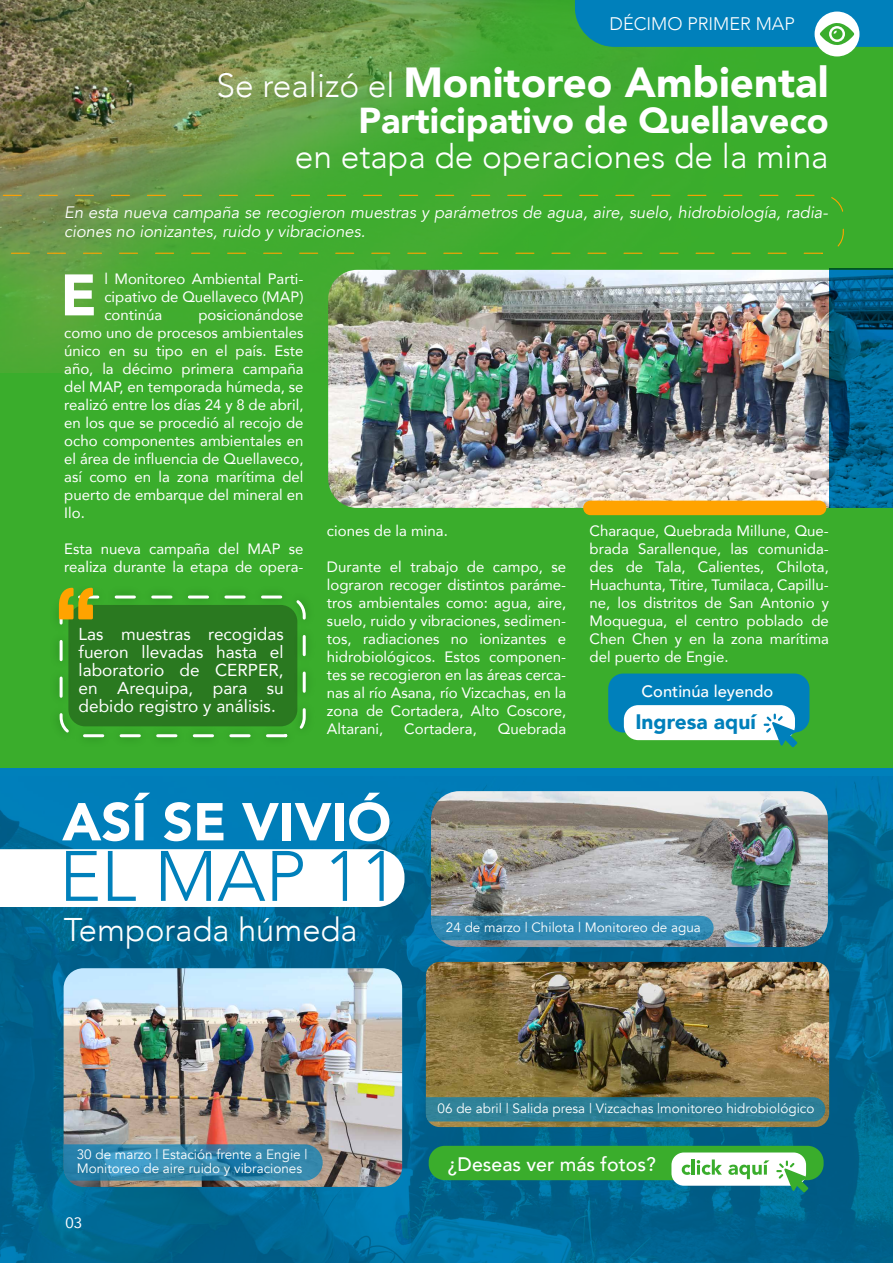
<style>
.page{position:relative;width:893px;height:1263px;background:#fff}
.page>*{position:absolute;margin:0;border:0;box-sizing:border-box;transform-origin:0 0}
.t1{font:300 70.5px "Avenir";color:#0080bb}
.t2{font:900 57.9px "Avenir";color:#fff}
.t3{font:900 52.8px "Avenir";color:#fff}
.t4{font:900 42px "Avenir";color:#fff}
.t5{font:900 36px "Avenir";color:#fff}
.t6{font:300 33.45px "Avenir";color:#fff}
.t7{font:300 32.7px "Avenir";color:#fff}
.t8{font:900 20.85px "Avenir";color:#0080bb}
.t9{font:500 19.5px "Avenir";color:#fff}
.t10{font:300 18.15px "Avenir";color:#fff}
.t11{font:17.25px/18px "Avenir";color:#fff;text-align:justify}
.t12{font:italic 16.5px/19.8px "Avenir";color:#fff}
.t13{font:500 16.5px "Avenir";color:#fff}
.t14{font:15px/18px "Avenir";color:#fff;text-align:justify}
.t15{font:13.5px/13.5px "Avenir";color:#fff}
.s1{font-weight:300;font-size:33.45px}
</style>
<div class="page">
<svg style="left:0;top:767px;width:893px;height:496px;background:#006b9a"></svg>
<svg style="left:0;top:849px;width:404px;height:58px"></svg>
<img style="left:431px;top:791px;width:397px;height:156px">
<svg style="left:431px;top:916px;width:283px;height:24px;background:#3089b3"></svg>
<img style="left:64px;top:968px;width:338px;height:219px">
<svg style="left:64px;top:1144px;width:259px;height:36px;background:#3587ad"></svg>
<img style="left:426px;top:962px;width:403px;height:165px">
<svg style="left:426px;top:1097px;width:399px;height:24px;background:#2e7f95"></svg>
<div style="left:0;top:0;width:893px;height:767px;background:#3aad2c"></div>
<img style="left:0;top:0;width:806px;height:373px">
<div style="left:815px;top:12px;width:44px;height:44px;background:#fff;border-radius:50%"></div>
<img style="left:328px;top:270px;width:501px;height:238px">
<svg style="left:0;top:195px;width:844px;height:59px"></svg>
<div style="left:583px;top:501px;width:243px;height:14px;background:#ffa300;border-radius:7px"></div>
<svg style="left:829px;top:268px;width:64px;height:240px;background:#005f8a"></svg>
<svg style="left:575px;top:0;width:318px;height:47px;background:#138ab7"></svg>
<img style="left:58px;top:587px;width:249px;height:152px">
<div style="left:60px;top:595px;width:246px;height:142px;border:3px dashed #fff;border-radius:18px"></div>
<svg style="left:59px;top:588px;width:34px;height:31px"></svg>
<div style="left:429px;top:1146px;width:395px;height:34px;background:#3aad2c;border-radius:16px"></div>
<svg style="left:776px;top:1180px;width:32px;height:13px"></svg>
<div style="left:608px;top:673px;width:201px;height:59px;background:#0080bb;border-radius:15px"></div>
<svg style="left:764px;top:732px;width:33px;height:15px"></svg>
<svg style="left:623px;top:705px;width:172px;height:35px;background:#eef6fa"></svg>
<svg style="left:671px;top:1152px;width:136px;height:34px;fill:#fff"></svg>
<p class="t10" style="left:609px;top:13px;width:187px">DÉCIMO PRIMER MAP</p>
<h3 class="t4" style="left:216px;top:47px;width:614px"><span class="s1">Se realizó el</span> Monitoreo Ambiental</h3>
<h3 class="t5" style="left:359px;top:89px;width:472px">Participativo de Quellaveco</h3>
<h3 class="t6" style="left:295px;top:137px;width:535px">en etapa de operaciones de la mina</h3>
<p class="t12" style="left:64px;top:202px;width:765px">En esta nueva campaña se recogieron muestras y parámetros de agua, aire, suelo, hidrobiología, radia&shy;ciones no ionizantes, ruido y vibraciones.</p>
<p class="t14" style="left:104px;top:269px;width:201px">l Monitoreo Ambiental Parti&shy;cipativo de Quellaveco (MAP) continúa</p>
<h2 class="t2" style="left:60px;top:246px;width:38px">E</h2>
<p class="t14" style="left:64px;top:305px;width:241px;text-indent:134px">posicionándose como uno de procesos ambientales único en su tipo en el país. Este año, la décimo primera campaña del MAP, en temporada húmeda, se realizó entre los días 24 y 8 de abril, en los que se procedió al recojo de ocho componentes ambientales en el área de influencia de Quellaveco, así como en la zona marítima del puerto de embarque del mineral en Ilo.</p>
<p class="t14" style="left:64px;top:539px;width:241px">Esta nueva campaña del MAP se realiza durante la etapa de opera-</p>
<p class="t14" style="left:327px;top:521px;width:122px">ciones de la mina.</p>
<p class="t14" style="left:327px;top:557px;width:241px">Durante el trabajo de campo, se lograron recoger distintos paráme&shy;tros ambientales como: agua, aire, suelo, ruido y vibraciones, sedimen&shy;tos, radiaciones no ionizantes e hidrobiológicos. Estos componen&shy;tes se recogieron en las áreas cerca&shy;nas al río Asana, río Vizcachas, en la zona de Cortadera, Alto Coscore, Altarani,</p>
<p class="t14" style="left:590px;top:521px;width:241px">Charaque, Quebrada Millune, Que&shy;brada Sarallenque, las comunida&shy;des de Tala, Calientes, Chilota, Huachunta, Titire, Tumilaca, Capillu&shy;ne, los distritos de San Antonio y Moquegua, el centro poblado de Chen Chen y en la zona marítima del puerto de Engie.</p>
<p class="t11" style="left:79px;top:624px;width:207px">Las muestras recogidas fueron llevadas hasta el laboratorio de CERPER, en Arequipa, para su debido registro y análisis.</p>
<p class="t13" style="left:642px;top:677px;width:133px">Continúa leyendo</p>
<h3 class="t8" style="left:635px;top:704px;width:122px">Ingresa aquí</h3>
<p class="t14" style="left:404px;top:719px;width:74px">Cortadera,</p>
<p class="t14" style="left:498px;top:719px;width:70px">Quebrada</p>
<h3 class="t3" style="left:62px;top:777px;width:330px">ASÍ SE VIVIÓ</h3>
<h1 class="t1" style="left:59px;top:835px;width:340px">EL MAP 11</h1>
<h3 class="t7" style="left:64px;top:911px;width:295px">Temporada húmeda</h3>
<p class="t15" style="left:446px;top:921px;width:257px">24 de marzo | Chilota | Monitoreo de agua</p>
<p class="t15" style="left:77px;top:1148px;width:232px">30 de marzo | Estación frente a Engie |<br>Monitoreo de aire ruido y vibraciones</p>
<p class="t14" style="left:66px;top:1213px;width:18px">03</p>
<p class="t15" style="left:438px;top:1102px;width:378px">06 de abril | Salida presa | Vizcachas |monitoreo hidrobiológico</p>
<h3 class="t9" style="left:448px;top:1147px;width:210px">¿Deseas ver más fotos?</h3>
</div>
